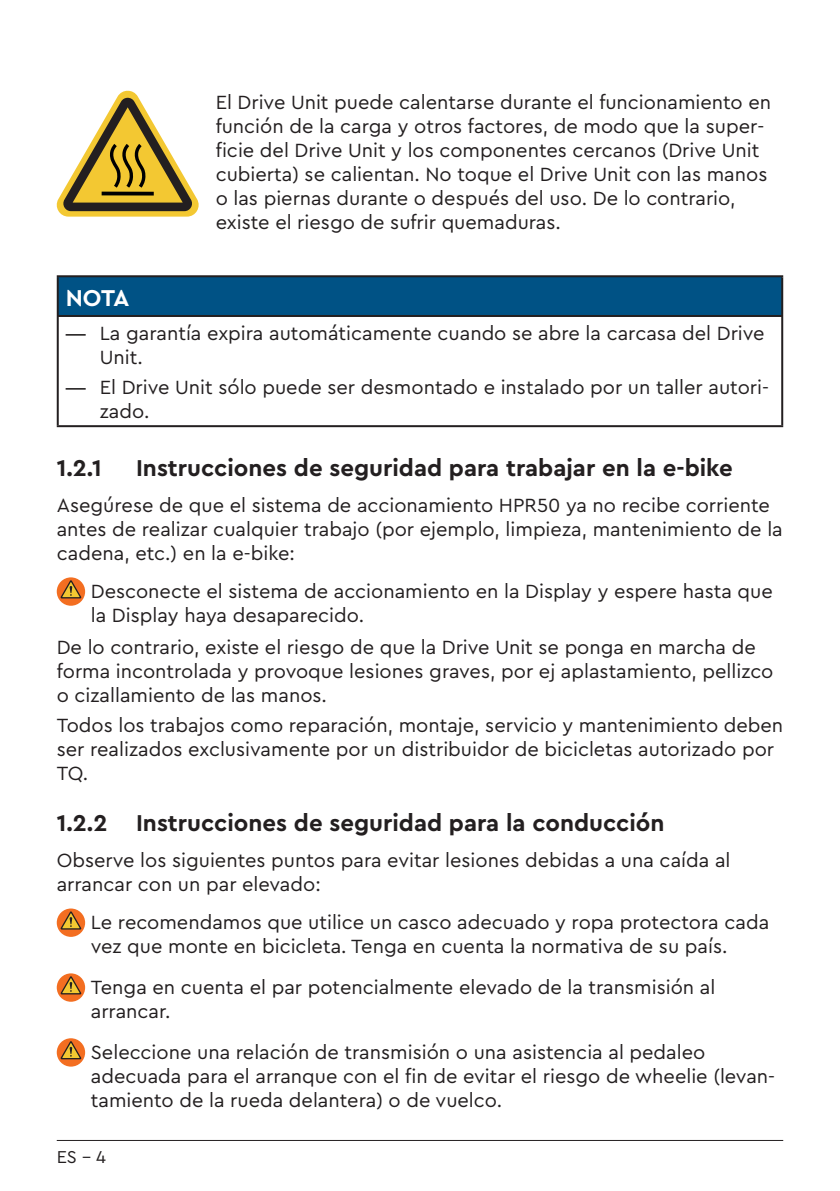
<style>
.page{position:relative;width:840px;height:1191px;background:#fff}
.page>*{position:absolute;margin:0;border:0;box-sizing:border-box;transform-origin:0 0}
.t1{font:700 24px "TQPRO";color:#231f20}
.t2{font:700 24px "TQPRO";color:#fff}
.t3{font:20px/24px "TQPRO";color:#231f20}
.t4{font:18px "TQPRO";color:#231f20}
.s1{font-family:"Arial"}
</style>
<div class="page">
<hr style="left:57px;top:1140px;width:725px;height:1px;background:#231f20">
<svg style="left:57px;top:91px;width:141px;height:126px"></svg>
<div style="left:58px;top:276px;width:723px;height:40px;background:#005285"></div>
<hr style="left:57px;top:275px;width:725px;height:2px;background:#231f20">
<hr style="left:57px;top:277px;width:2px;height:38px;background:#231f20">
<hr style="left:780px;top:277px;width:2px;height:38px;background:#231f20">
<hr style="left:57px;top:315px;width:725px;height:2px;background:#231f20">
<hr style="left:57px;top:317px;width:2px;height:108px;background:#231f20">
<hr style="left:780px;top:317px;width:2px;height:108px;background:#231f20">
<hr style="left:57px;top:425px;width:725px;height:2px;background:#231f20">
<svg style="left:57px;top:577px;width:28px;height:29px"></svg>
<svg style="left:61px;top:580px;width:20px;height:18px"></svg>
<svg style="left:57px;top:908px;width:28px;height:29px"></svg>
<svg style="left:61px;top:911px;width:20px;height:18px"></svg>
<svg style="left:57px;top:973px;width:28px;height:28px"></svg>
<svg style="left:61px;top:976px;width:20px;height:18px"></svg>
<svg style="left:57px;top:1038px;width:28px;height:28px"></svg>
<svg style="left:61px;top:1041px;width:20px;height:18px"></svg>
<p class="t3" style="left:215px;top:89px;width:556px">El Drive Unit puede calentarse durante el funcionamiento en función de la carga y otros factores, de modo que la super&shy;ficie del Drive Unit y los componentes cercanos (Drive Unit cubierta) se calientan. No toque el Drive Unit con las manos o las piernas durante o después del uso. De lo contrario, existe el riesgo de sufrir quemaduras.</p>
<p class="t2" style="left:66px;top:282px;width:65px">NOTA</p>
<p class="t3" style="left:100px;top:320px;width:666px;text-indent:-34px"><span class="s1">—</span> La garantía expira automáticamente cuando se abre la carcasa del Drive<br>Unit.</p>
<p class="t3" style="left:100px;top:374px;width:670px;text-indent:-34px"><span class="s1">—</span> El Drive Unit sólo puede ser desmontado e instalado por un taller autori&shy;zado.</p>
<p class="t1" style="left:57px;top:452px;width:47px">1.2.1</p>
<p class="t1" style="left:136px;top:452px;width:598px">Instrucciones de seguridad para trabajar en la e-bike</p>
<p class="t3" style="left:57px;top:492px;width:727px">Asegúrese de que el sistema de accionamiento HPR50 ya no recibe corriente antes de realizar cualquier trabajo (por ejemplo, limpieza, mantenimiento de la cadena, etc.) en la e-bike:</p>
<p class="t3" style="left:91px;top:578px;width:683px">Desconecte el sistema de accionamiento en la Display y espere hasta que la Display haya desaparecido.</p>
<p class="t3" style="left:57px;top:634px;width:717px">De lo contrario, existe el riesgo de que la Drive Unit se ponga en marcha de forma incontrolada y provoque lesiones graves, por ej aplastamiento, pellizco o cizallamiento de las manos.</p>
<p class="t3" style="left:57px;top:712px;width:727px">Todos los trabajos como reparación, montaje, servicio y mantenimiento deben ser realizados exclusivamente por un distribuidor de bicicletas autorizado por<br>TQ.</p>
<p class="t1" style="left:57px;top:807px;width:609px">1.2.2 Instrucciones de seguridad para la conducción</p>
<p class="t3" style="left:57px;top:847px;width:674px">Observe los siguientes puntos para evitar lesiones debidas a una caída al arrancar con un par elevado:</p>
<p class="t3" style="left:91px;top:909px;width:679px">Le recomendamos que utilice un casco adecuado y ropa protectora cada vez que monte en bicicleta. Tenga en cuenta la normativa de su país.</p>
<p class="t3" style="left:91px;top:974px;width:625px">Tenga en cuenta el par potencialmente elevado de la transmisión al arrancar.</p>
<p class="t3" style="left:91px;top:1039px;width:685px">Seleccione una relación de transmisión o una asistencia al pedaleo adecuada para el arranque con el fin de evitar el riesgo de wheelie (levan&shy;tamiento de la rueda delantera) o de vuelco.</p>
<p class="t4" style="left:57px;top:1144px;width:51px">ES - 4</p>
</div>
